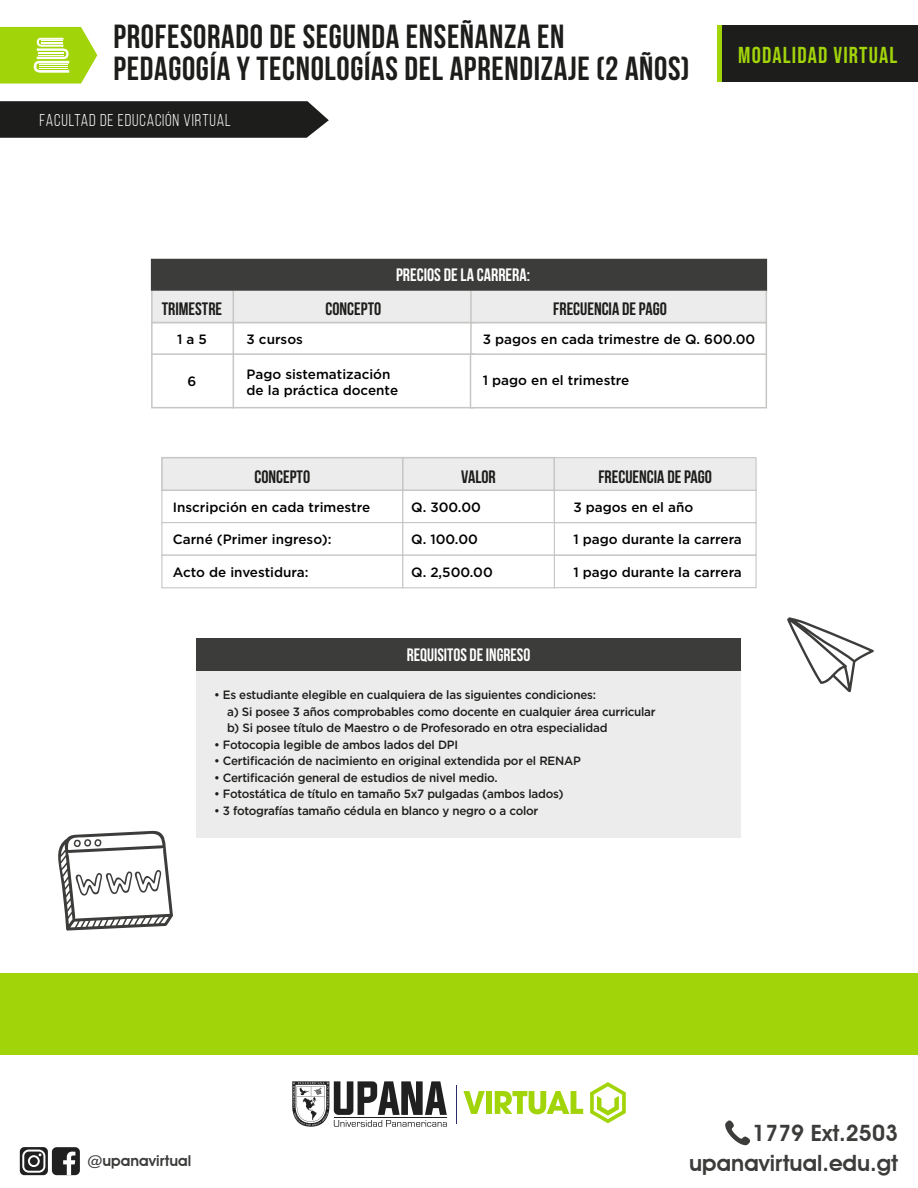
<style>
.page{position:relative;width:918px;height:1188px;background:#fff}
.page>*{position:absolute;margin:0;border:0;box-sizing:border-box;transform-origin:0 0}
.t1{font:700 33.45px/32.5px "Bebas Neue";letter-spacing:.02em;color:#1d1d1b}
.t2{font:22.95px "Bebas Neue";letter-spacing:.05em;color:#a2d40a}
.t3{font:600 22.5px "Avant Garde IT Cby BT";color:#3c3c3b}
.t4{font:700 18px "Bebas Neue";color:#1d1d1b}
.t5{font:700 18px "Bebas Neue";color:#fff}
.t6{font:17.1px "Bebas Neue";letter-spacing:.05em;color:#fff}
.t7{font:600 15px "Avant Garde IT Cby BT";color:#3c3c3b}
.t8{font:500 13.5px/16.2px "Gotham";color:#000}
.t9{font:500 12px/16.5px "Gotham";letter-spacing:-.02em;color:#1d1d1b}
</style>
<div class="page">
<div style="left:717px;top:26px;width:201px;height:56px;background:#1d1d1b"></div>
<div style="left:717px;top:26px;width:5px;height:56px;background:#a2d40a"></div>
<div style="left:0;top:973px;width:918px;height:82px;background:#a2d40a"></div>
<svg style="left:0;top:101px;width:329px;height:37px;background:#272725"></svg>
<svg style="left:0;top:27px;width:97px;height:57px"></svg>
<div style="left:196px;top:670px;width:545px;height:168px;background:#ececec"></div>
<div style="left:196px;top:638px;width:545px;height:32px;background:#3c3c3b"></div>
<div style="left:161px;top:490px;width:242px;height:33px;background:#fff;border:1px solid #c6c6c5"></div>
<div style="left:402px;top:490px;width:153px;height:33px;background:#fff;border:1px solid #c6c6c5"></div>
<div style="left:554px;top:490px;width:203px;height:33px;background:#fff;border:1px solid #c6c6c5"></div>
<div style="left:161px;top:457px;width:243px;height:34px;background:#ececec;border:2px solid #c6c6c5"></div>
<div style="left:402px;top:457px;width:153px;height:34px;background:#ececec;border:2px solid #c6c6c5"></div>
<div style="left:554px;top:457px;width:203px;height:34px;background:#ececec;border:1px solid #c6c6c5"></div>
<div style="left:554px;top:522px;width:203px;height:34px;background:#fff;border:1px solid #c6c6c5"></div>
<div style="left:554px;top:555px;width:203px;height:33px;background:#fff;border:1px solid #c6c6c5"></div>
<div style="left:161px;top:522px;width:242px;height:34px;background:#fff;border:1px solid #c6c6c5"></div>
<div style="left:402px;top:522px;width:153px;height:34px;background:#fff;border:1px solid #c6c6c5"></div>
<div style="left:161px;top:555px;width:242px;height:33px;background:#fff;border:1px solid #c6c6c5"></div>
<div style="left:402px;top:555px;width:153px;height:33px;background:#fff;border:1px solid #c6c6c5"></div>
<svg style="left:58px;top:831px;width:115px;height:100px"></svg>
<svg style="left:787px;top:617px;width:87px;height:75px"></svg>
<div style="left:232px;top:322px;width:243px;height:34px;background:#fff;border:2px solid #c6c6c5"></div>
<div style="left:470px;top:322px;width:297px;height:34px;background:#fff;border:2px solid #c6c6c5"></div>
<div style="left:232px;top:289px;width:243px;height:34px;background:#ececec;border:2px solid #c6c6c5"></div>
<div style="left:470px;top:289px;width:297px;height:34px;background:#ececec;border:2px solid #c6c6c5"></div>
<div style="left:151px;top:322px;width:83px;height:34px;background:#fff;border:2px solid #c6c6c5"></div>
<div style="left:151px;top:289px;width:83px;height:34px;background:#ececec;border:2px solid #c6c6c5"></div>
<div style="left:232px;top:353px;width:243px;height:55px;background:#fff;border:2px solid #c6c6c5"></div>
<div style="left:151px;top:353px;width:83px;height:55px;background:#fff;border:2px solid #c6c6c5"></div>
<div style="left:151px;top:259px;width:616px;height:32px;background:#3c3c3b;border:2px solid #3c3c3b"></div>
<div style="left:470px;top:353px;width:297px;height:55px;background:#fff;border:2px solid #c6c6c5"></div>
<svg style="left:590px;top:1082px;width:36px;height:41px"></svg>
<svg style="left:463px;top:1091px;width:22px;height:23px"></svg>
<div style="left:486px;top:1091px;width:6px;height:23px;background:#a2d40a"></div>
<svg style="left:495px;top:1091px;width:88px;height:23px"></svg>
<svg style="left:292px;top:1081px;width:155px;height:46px"></svg>
<hr style="left:456px;top:1085px;width:1px;height:38px;background:#2a2d67">
<svg style="left:725px;top:1120px;width:25px;height:25px"></svg>
<div style="left:52px;top:1147px;width:28px;height:28px;background:#202020;border-radius:5px"></div>
<svg style="left:63px;top:1152px;width:12px;height:23px"></svg>
<svg style="left:20px;top:1147px;width:28px;height:28px"></svg>
<svg style="left:22px;top:1150px;width:23px;height:23px"></svg>
<h1 class="t1" style="left:113px;top:20px;width:578px">PROFESORADO DE SEGUNDA ENSEÑANZA EN<br>PEDAGOGÍA Y TECNOLOGÍAS DEL APRENDIZAJE (2 AÑOS)</h1>
<h3 class="t6" style="left:40px;top:110px;width:193px">FACULTAD DE EDUCACIÓN VIRTUAL</h3>
<h2 class="t2" style="left:738px;top:42px;width:161px">MODALIDAD VIRTUAL</h2>
<h3 class="t4" style="left:162px;top:299px;width:62px">TRIMESTRE</h3>
<h3 class="t5" style="left:396px;top:265px;width:136px">PRECIOS DE LA CARRERA:</h3>
<h3 class="t4" style="left:326px;top:299px;width:57px">CONCEPTO</h3>
<h3 class="t4" style="left:553px;top:299px;width:115px">FRECUENCIA DE PAGO</h3>
<p class="t8" style="left:177px;top:331px;width:31px">1 a 5</p>
<p class="t8" style="left:188px;top:373px;width:10px">6</p>
<p class="t8" style="left:247px;top:331px;width:58px">3 cursos</p>
<p class="t8" style="left:483px;top:331px;width:274px">3 pagos en cada trimestre de Q. 600.00</p>
<p class="t8" style="left:247px;top:366px;width:153px">Pago sistematización de la práctica docente</p>
<p class="t8" style="left:483px;top:372px;width:148px">1 pago en el trimestre</p>
<h3 class="t4" style="left:255px;top:467px;width:57px">CONCEPTO</h3>
<h3 class="t4" style="left:461px;top:467px;width:36px">VALOR</h3>
<h3 class="t4" style="left:598px;top:467px;width:115px">FRECUENCIA DE PAGO</h3>
<p class="t8" style="left:173px;top:499px;width:199px">Inscripción en cada trimestre</p>
<p class="t8" style="left:411px;top:499px;width:71px">Q. 300.00</p>
<p class="t8" style="left:573px;top:499px;width:121px">3 pagos en el año</p>
<p class="t8" style="left:573px;top:531px;width:170px">1 pago durante la carrera</p>
<p class="t8" style="left:173px;top:531px;width:160px">Carné (Primer ingreso):</p>
<p class="t8" style="left:411px;top:531px;width:68px">Q. 100.00</p>
<p class="t8" style="left:173px;top:564px;width:137px">Acto de investidura:</p>
<p class="t8" style="left:411px;top:564px;width:83px">Q. 2,500.00</p>
<p class="t8" style="left:573px;top:564px;width:170px">1 pago durante la carrera</p>
<h3 class="t5" style="left:407px;top:645px;width:125px">REQUISITOS DE INGRESO</h3>
<p class="t9" style="left:227px;top:687px;width:430px;text-indent:-13px">• Es estudiante elegible en cualquiera de las siguientes condiciones:<br>a) Si posee 3 años comprobables como docente en cualquier área curricular b) Si posee título de Maestro o de Profesorado en otra especialidad</p>
<p class="t9" style="left:214px;top:736px;width:246px">• Fotocopia legible de ambos lados del DPI</p>
<p class="t9" style="left:214px;top:753px;width:368px">• Certificación de nacimiento en original extendida por el RENAP</p>
<p class="t9" style="left:214px;top:769px;width:285px">• Certificación general de estudios de nivel medio.</p>
<p class="t9" style="left:214px;top:786px;width:351px">• Fotostática de título en tamaño 5x7 pulgadas (ambos lados)</p>
<p class="t9" style="left:214px;top:802px;width:326px">• 3 fotografías tamaño cédula en blanco y negro o a color</p>
<h3 class="t3" style="left:752px;top:1120px;width:148px">1779 Ext.2503</h3>
<p class="t7" style="left:87px;top:1151px;width:105px">@upanavirtual</p>
<h3 class="t3" style="left:689px;top:1149px;width:210px">upanavirtual.edu.gt</h3>
</div>
